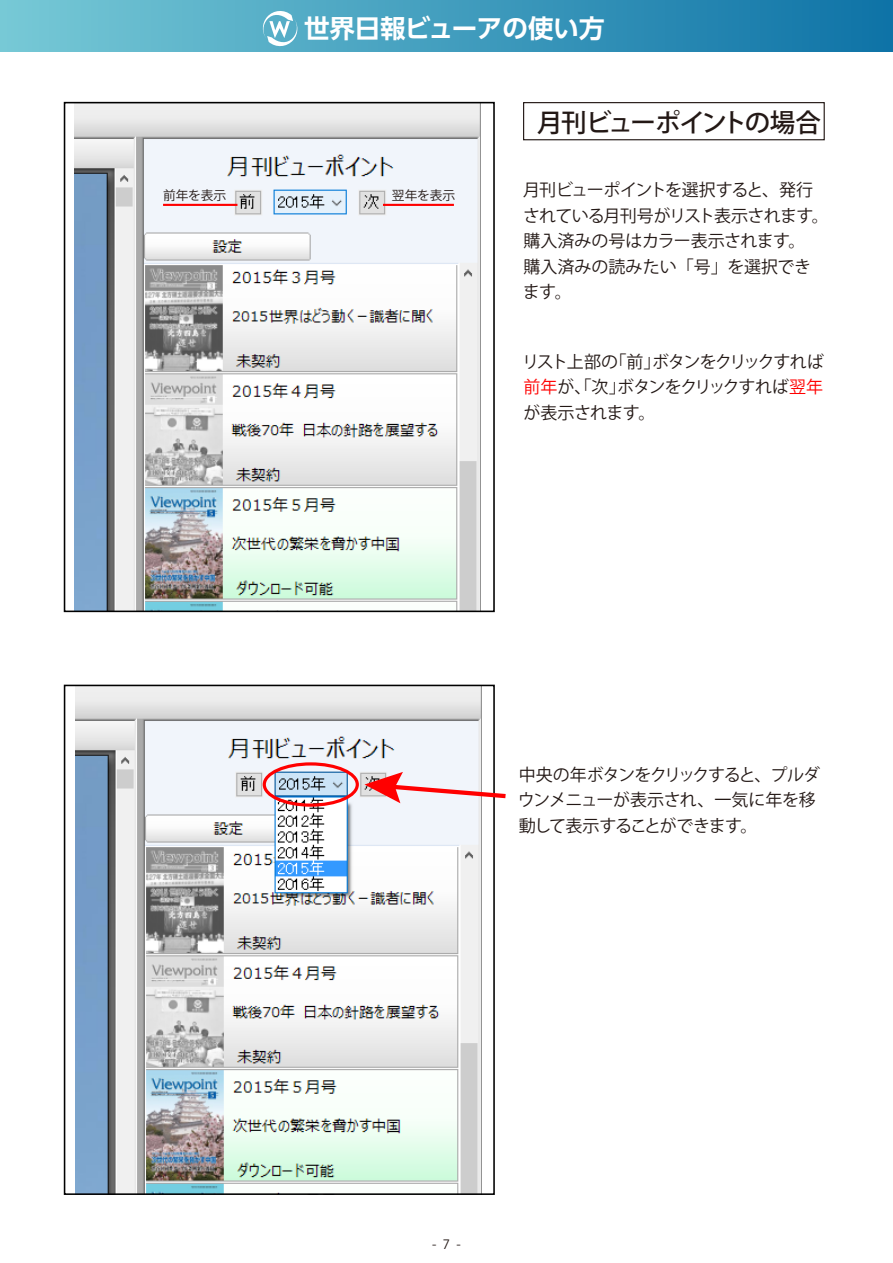
<style>
.page{position:relative;width:893px;height:1263px;background:#fff}
.page>*{position:absolute;margin:0;border:0;box-sizing:border-box;transform-origin:0 0}
.t1{font:500 25.5px "Koz Go Pro";letter-spacing:-.05em;color:#231815}
.t2{font:700 25.5px "UD Shin Go Pro De";letter-spacing:-.005em;color:#fff}
.t3{font:16.95px/25.5px "Koz Go Pro";letter-spacing:-.04em;color:#231815}
.t4{font:12.75px "Koz Go Pro";letter-spacing:-.01em;color:#231815}
.s1{color:#f00}
</style>
<div class="page">
<img style="left:75px;top:105px;width:406px;height:504px">
<div style="left:64px;top:102px;width:431px;height:510px;border:2px solid #000"></div>
<img style="left:75px;top:688px;width:406px;height:504px">
<div style="left:64px;top:685px;width:431px;height:510px;border:2px solid #000"></div>
<div style="left:523px;top:102px;width:302px;height:38px;border:1px solid #231815"></div>
<div style="left:263px;top:762px;width:96px;height:45px;border:3px solid #f00;border-radius:50%"></div>
<svg style="left:364px;top:772px;width:142px;height:31px"></svg>
<hr style="left:163px;top:204px;width:74px;height:2px;background:#f00">
<hr style="left:383px;top:204px;width:71px;height:2px;background:#f00">
<div style="left:0;top:0;width:892px;height:51px;background:linear-gradient(to right,#77c9d6,#0e73a6)"></div>
<svg style="left:261px;top:9px;width:38px;height:39px"></svg>
<h1 class="t2" style="left:304px;top:8px;width:302px">世界日報ビューアの使い方</h1>
<p class="t4" style="left:163px;top:187px;width:65px">前年を表示</p>
<p class="t4" style="left:392px;top:187px;width:65px">翌年を表示</p>
<h1 class="t1" style="left:537px;top:106px;width:285px">月刊ビューポイントの場合</h1>
<p class="t3" style="left:523px;top:178px;width:307px">月刊ビューポイントを選択すると、発行されている月刊号がリスト表示されます。購入済みの号はカラー表示されます。<br>購入済みの読みたい「号」を選択できます。</p>
<p class="t3" style="left:522px;top:349px;width:303px;text-align:justify">リスト上部の「前」ボタンをクリックすれば<span class="s1">前年</span>が、「次」ボタンをクリックすれば<span class="s1">翌年</span>が表示されます。</p>
<p class="t3" style="left:518px;top:762px;width:304px">中央の年ボタンをクリックすると、プルダウンメニューが表示され、一気に年を移動して表示することができます。</p>
<p class="t4" style="left:432px;top:1236px;width:30px">-7-</p>
</div>
